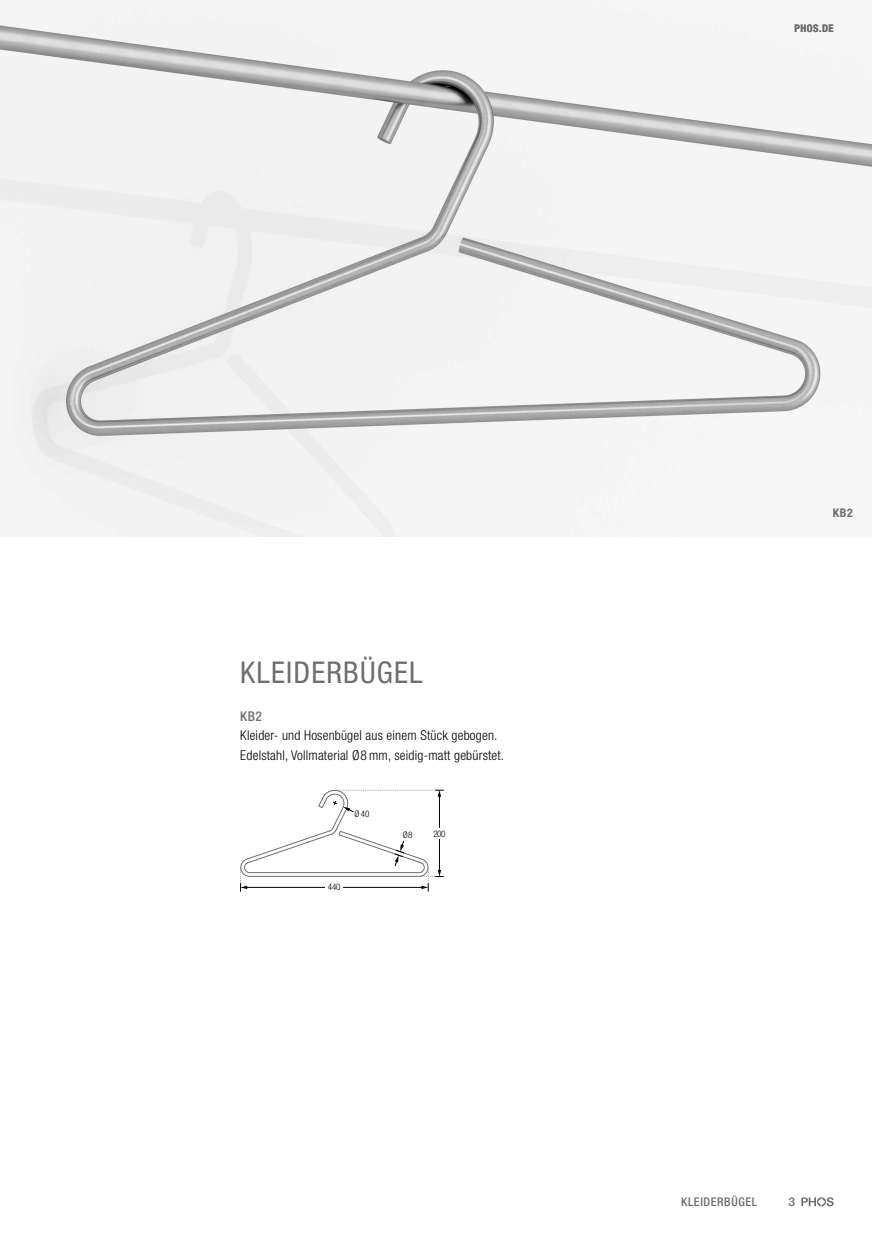
<style>
.page{position:relative;width:872px;height:1234px;background:#fff}
.page>*{position:absolute;margin:0;border:0;box-sizing:border-box;transform-origin:0 0}
.t1{font:condensed 30px "Helvetica Neue LT Std";letter-spacing:.04em;color:#6e6e6e}
.t2{font:300 condensed 13.5px/19.2px "Helvetica Neue LT Std";letter-spacing:.015em;color:#000}
.t3{font:500 condensed 13.5px "Helvetica Neue LT Std";color:#6e6e6e}
.t4{font:500 condensed 12px "Helvetica Neue LT Std";letter-spacing:.05em;color:#6e6e6e}
.t5{font:700 condensed 12px "Helvetica Neue LT Std";color:#6e6e6e}
.t6{font:500 12px "Helvetica Neue LT Std";color:#6e6e6e}
.t7{font:700 condensed 10.5px "Helvetica Neue LT Std";letter-spacing:.05em;color:#6e6e6e}
.t8{font:300 condensed 9px "Helvetica Neue LT Std";color:#000}
</style>
<div class="page">
<img style="left:0;top:0;width:872px;height:536px">
<svg style="left:240px;top:789px;width:204px;height:102px"></svg>
<svg style="left:801px;top:1197px;width:32px;height:8px"></svg>
<p class="t7" style="left:794px;top:22px;width:41px">PHOS.DE</p>
<h1 class="t1" style="left:240px;top:654px;width:184px">KLEIDERBÜGEL</h1>
<p class="t3" style="left:240px;top:708px;width:23px">KB2</p>
<p class="t2" style="left:240px;top:725px;width:265px">Kleider- und Hosenbügel aus einem Stück gebogen.<br>Edelstahl, Vollmaterial Ø8mm, seidig-matt gebürstet.</p>
<p class="t8" style="left:354px;top:808px;width:17px">Ø40</p>
<p class="t8" style="left:328px;top:881px;width:14px">440</p>
<p class="t8" style="left:403px;top:829px;width:11px">Ø8</p>
<p class="t8" style="left:433px;top:828px;width:14px">200</p>
<p class="t5" style="left:832px;top:505px;width:22px">KB2</p>
<p class="t4" style="left:681px;top:1194px;width:77px">KLEIDERBÜGEL</p>
<p class="t6" style="left:788px;top:1194px;width:8px">3</p>
</div>
